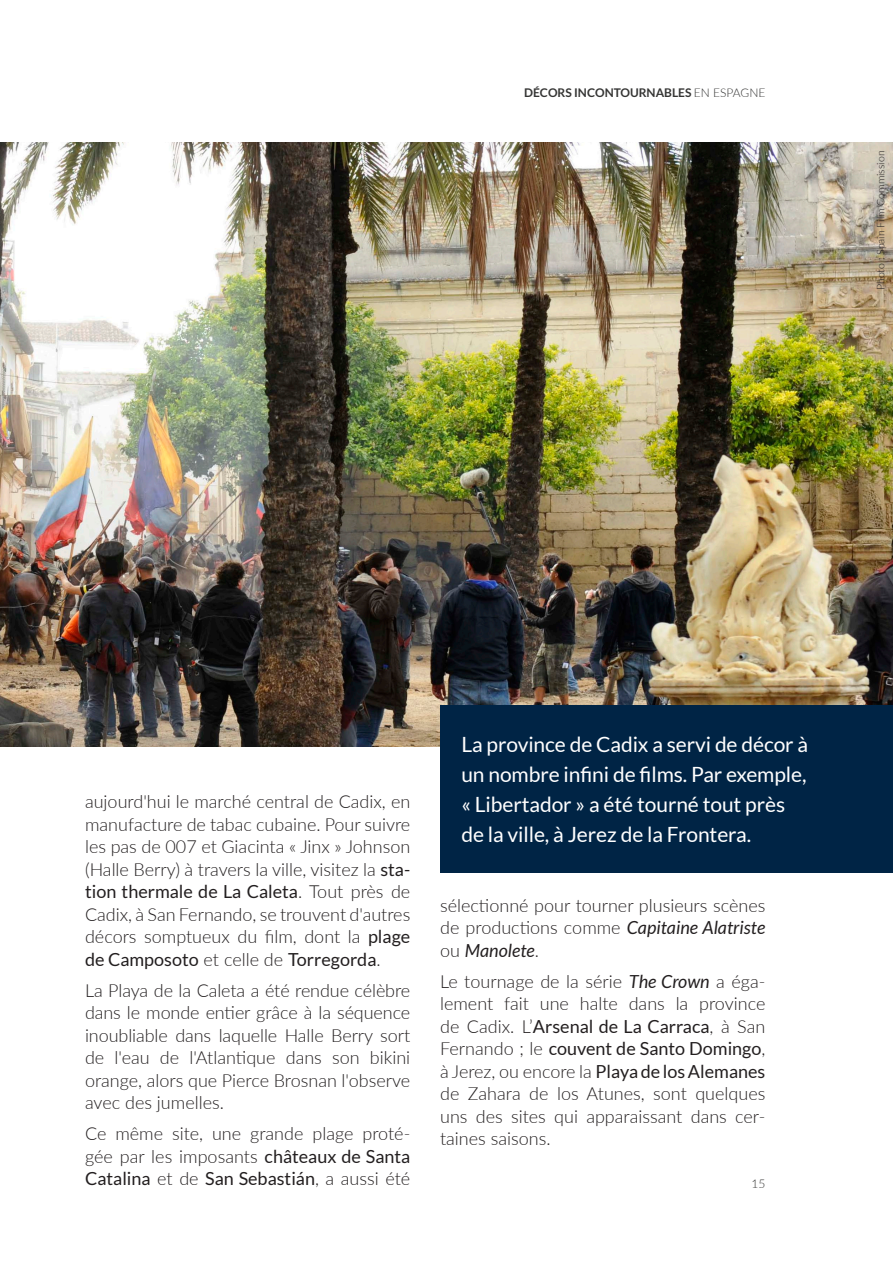
<style>
.page{position:relative;width:893px;height:1263px;background:#fff}
.page>*{position:absolute;margin:0;border:0;box-sizing:border-box;transform-origin:0 0}
.Destacado{font:21px/30px "Lato";letter-spacing:-.005em;color:#fff}
.Body{font:300 18px/22.5px "Lato";color:#231f20;text-align:justify}
.t1{font:700 12px "Lato";color:#353534}
.t2{font:300 12px "Lato";color:#353534}
.PIE_ARRIBA{font:300 10.5px "Lato";color:#231f20}
.s1{font-weight:300}
.s2{font-weight:400}
.s3{font-weight:400;font-style:italic}
</style>
<div class="page">
<img style="left:0;top:142px;width:893px;height:604px">
<div style="left:440px;top:705px;width:453px;height:168px;background:#002445"></div>
<p class="t1" style="left:524px;top:86px;width:243px">DÉCORS INCONTOURNABLES <span class="s1">EN ESPAGNE</span></p>
<p class="PIE_ARRIBA" style="left:873px;top:290px;width:141px;rotate:-90deg">Photo : Spain Film Commission</p>
<p class="Body" style="left:85px;top:790px;width:327px">aujourd'hui le marché central de Cadix, en manufacture de tabac cubaine. Pour suivre les pas de 007 et Giacinta « Jinx » Johnson (Halle Berry) à travers la ville, visitez la <span class="s2">sta&shy;tion thermale de La Caleta</span>. Tout près de Cadix, à San Fernando, se trouvent d'autres décors somptueux du film, dont la <span class="s2">plage de Camposoto</span> et celle de <span class="s2">Torregorda</span>.</p>
<p class="Body" style="left:85px;top:978px;width:327px">La Playa de la Caleta a été rendue célèbre dans le monde entier grâce à la séquence inoubliable dans laquelle Halle Berry sort de l'eau de l'Atlantique dans son bikini orange, alors que Pierce Brosnan l'observe avec des jumelles.</p>
<p class="Body" style="left:85px;top:1122px;width:327px">Ce même site, une grande plage proté&shy;gée par les imposants <span class="s2">châteaux de Santa Catalina</span> et de <span class="s2">San Sebastián</span>, a aussi été</p>
<p class="Destacado" style="left:461px;top:729px;width:348px">La province de Cadix a servi de décor à un nombre infini de films. Par exemple, « Libertador » a été tourné tout près de la ville, à Jerez de la Frontera.</p>
<p class="Body" style="left:440px;top:893px;width:327px">sélectionné pour tourner plusieurs scènes de productions comme <span class="s3">Capitaine Alatriste </span>ou <span class="s3">Manolete</span>.</p>
<p class="Body" style="left:440px;top:969px;width:327px">Le tournage de la série <span class="s3">The Crown</span> a éga&shy;lement fait une halte dans la province de Cadix. L’<span class="s2">Arsenal de La Carraca</span>, à San Fernando ; le <span class="s2">couvent de Santo Domingo</span>, à Jerez, ou encore la <span class="s2">Playa de los Alemanes </span>de Zahara de los Atunes, sont quelques uns des sites qui apparaissant dans cer&shy;taines saisons.</p>
<p class="t2" style="left:751px;top:1175px;width:15px">15</p>
</div>
